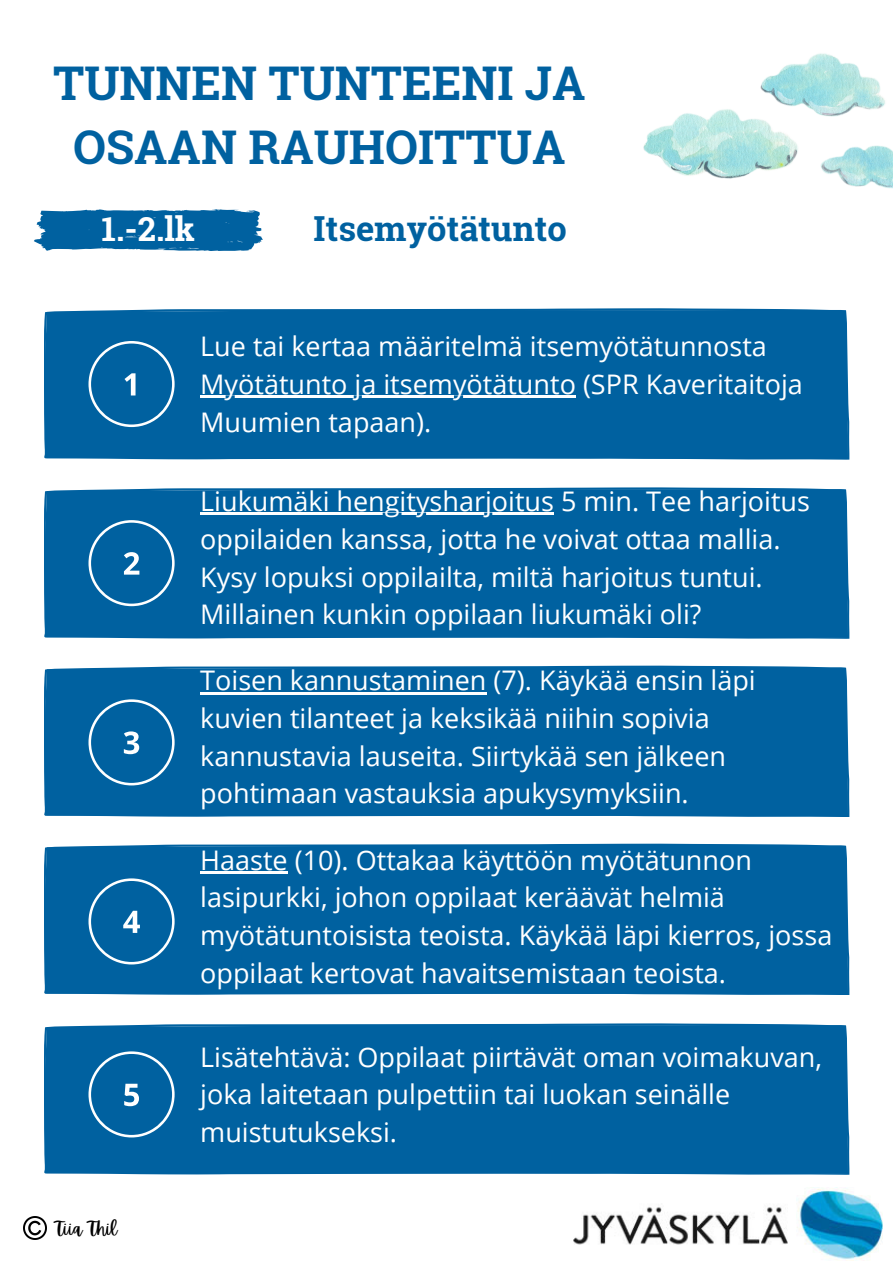
<style>
.page{position:relative;width:893px;height:1263px;background:#fff}
.page>*{position:absolute;margin:0;border:0;box-sizing:border-box;transform-origin:0 0}
.t1{font:700 46.5px/64.7px "Roboto Slab";color:#0061a0;text-align:center}
.t2{font:700 34.5px "Roboto Slab";color:#0061a0}
.t3{font:700 33px "Roboto Slab";color:#fff}
.t4{font:27px/37.7px "Open Sans";color:#fff}
.t5{font:18px "Apricots";color:#000}
</style>
<div class="page">
<div style="left:44px;top:666px;width:805px;height:151px;background:#0061a0"></div>
<div style="left:44px;top:844px;width:805px;height:151px;background:#0061a0"></div>
<div style="left:44px;top:1023px;width:805px;height:152px;background:#0061a0"></div>
<div style="left:44px;top:487px;width:805px;height:152px;background:#0061a0"></div>
<div style="left:44px;top:308px;width:805px;height:152px;background:#0061a0"></div>
<svg style="left:88px;top:341px;width:87px;height:86px;background:#1b71aa"></svg>
<svg style="left:88px;top:520px;width:87px;height:86px;background:#1d73aa"></svg>
<svg style="left:88px;top:699px;width:87px;height:86px;background:#1d73aa"></svg>
<svg style="left:88px;top:878px;width:87px;height:86px;background:#1d73aa"></svg>
<svg style="left:88px;top:1051px;width:87px;height:86px;background:#1d73aa"></svg>
<hr style="left:200px;top:513px;width:354px;height:2px;background:#fff">
<hr style="left:200px;top:692px;width:286px;height:2px;background:#fff">
<hr style="left:200px;top:871px;width:88px;height:2px;background:#fff">
<svg style="left:34px;top:209px;width:229px;height:42px;background:#1d73ab"></svg>
<hr style="left:200px;top:396px;width:376px;height:2px;background:#fff">
<img style="left:643px;top:53px;width:250px;height:135px">
<img style="left:24px;top:1216px;width:23px;height:23px">
<img style="left:574px;top:1187px;width:308px;height:74px">
<p class="t1" style="left:53px;top:49px;width:534px">TUNNEN TUNTEENI JA<br>OSAAN RAUHOITTUA</p>
<p class="t3" style="left:102px;top:206px;width:95px">1.-2.lk</p>
<p class="t2" style="left:313px;top:205px;width:255px">Itsemyötätunto</p>
<p class="t4" style="left:200px;top:327px;width:568px">Lue tai kertaa määritelmä itsemyötätunnosta</p>
<p class="t4" style="left:200px;top:365px;width:604px">Myötätunto ja itsemyötätunto (SPR Kaveritaitoja<br>Muumien tapaan).</p>
<p class="t4" style="left:200px;top:482px;width:611px">Liukumäki hengitysharjoitus 5 min. Tee harjoitus oppilaiden kanssa, jotta he voivat ottaa mallia.<br>Kysy lopuksi oppilailta, miltä harjoitus tuntui.<br>Millainen kunkin oppilaan liukumäki oli?</p>
<p class="t4" style="left:200px;top:661px;width:557px">Toisen kannustaminen (7). Käykää ensin läpi kuvien tilanteet ja keksikää niihin sopivia kannustavia lauseita. Siirtykää sen jälkeen pohtimaan vastauksia apukysymyksiin.</p>
<p class="t4" style="left:200px;top:840px;width:633px">Haaste (10). Ottakaa käyttöön myötätunnon lasipurkki, johon oppilaat keräävät helmiä myötätuntoisista teoista. Käykää läpi kierros, jossa oppilaat kertovat havaitsemistaan teoista.</p>
<p class="t5" style="left:55px;top:1218px;width:63px">Tiia Thil</p>
<p class="t4" style="left:200px;top:1037px;width:623px">Lisätehtävä: Oppilaat piirtävät oman voimakuvan, joka laitetaan pulpettiin tai luokan seinälle muistutukseksi.</p>
</div>
